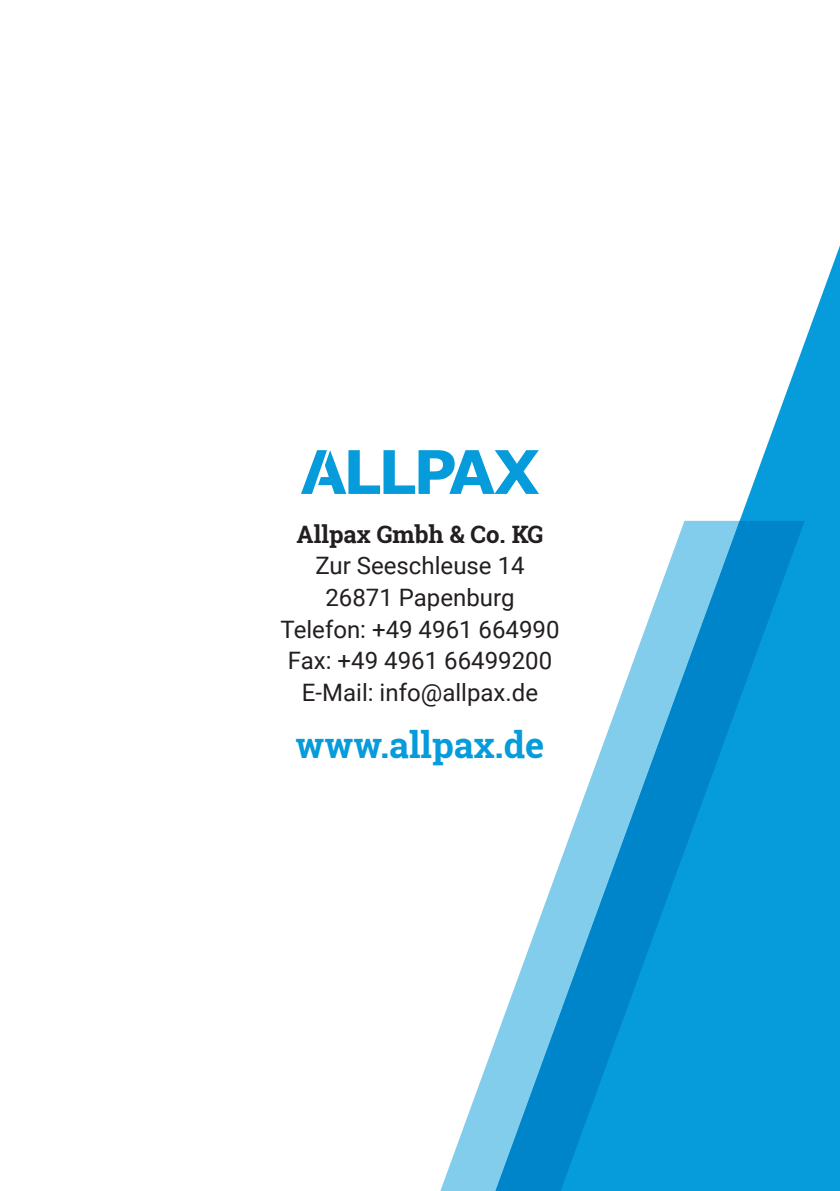
<style>
.page{position:relative;width:840px;height:1191px;background:#fff}
.page>*{position:absolute;margin:0;border:0;box-sizing:border-box;transform-origin:0 0}
.t1{font:700 36px "Roboto Slab";color:#069bda}
.t2{font:24px "Roboto";color:#231f20}
.t3{font:700 24px "Roboto Slab";color:#231f20}
</style>
<div class="page">
<svg style="left:301px;top:450px;width:194px;height:44px"></svg>
<svg style="left:440px;top:1041px;width:55px;height:150px"></svg>
<svg style="left:495px;top:248px;width:344px;height:943px"></svg>
<svg style="left:495px;top:521px;width:309px;height:670px"></svg>
<h2 class="t3" style="left:296px;top:517px;width:248px">Allpax Gmbh &amp; Co. KG</h2>
<h2 class="t2" style="left:315px;top:549px;width:211px">Zur Seeschleuse 14</h2>
<h2 class="t2" style="left:325px;top:580px;width:190px">26871 Papenburg</h2>
<h2 class="t2" style="left:280px;top:612px;width:280px">Telefon: +49 4961 664990</h2>
<h2 class="t2" style="left:288px;top:644px;width:265px">Fax: +49 4961 66499200</h2>
<h2 class="t2" style="left:302px;top:675px;width:238px">E-Mail: info@allpax.de</h2>
<h2 class="t1" style="left:295px;top:720px;width:250px">www.allpax.de</h2>
</div>
